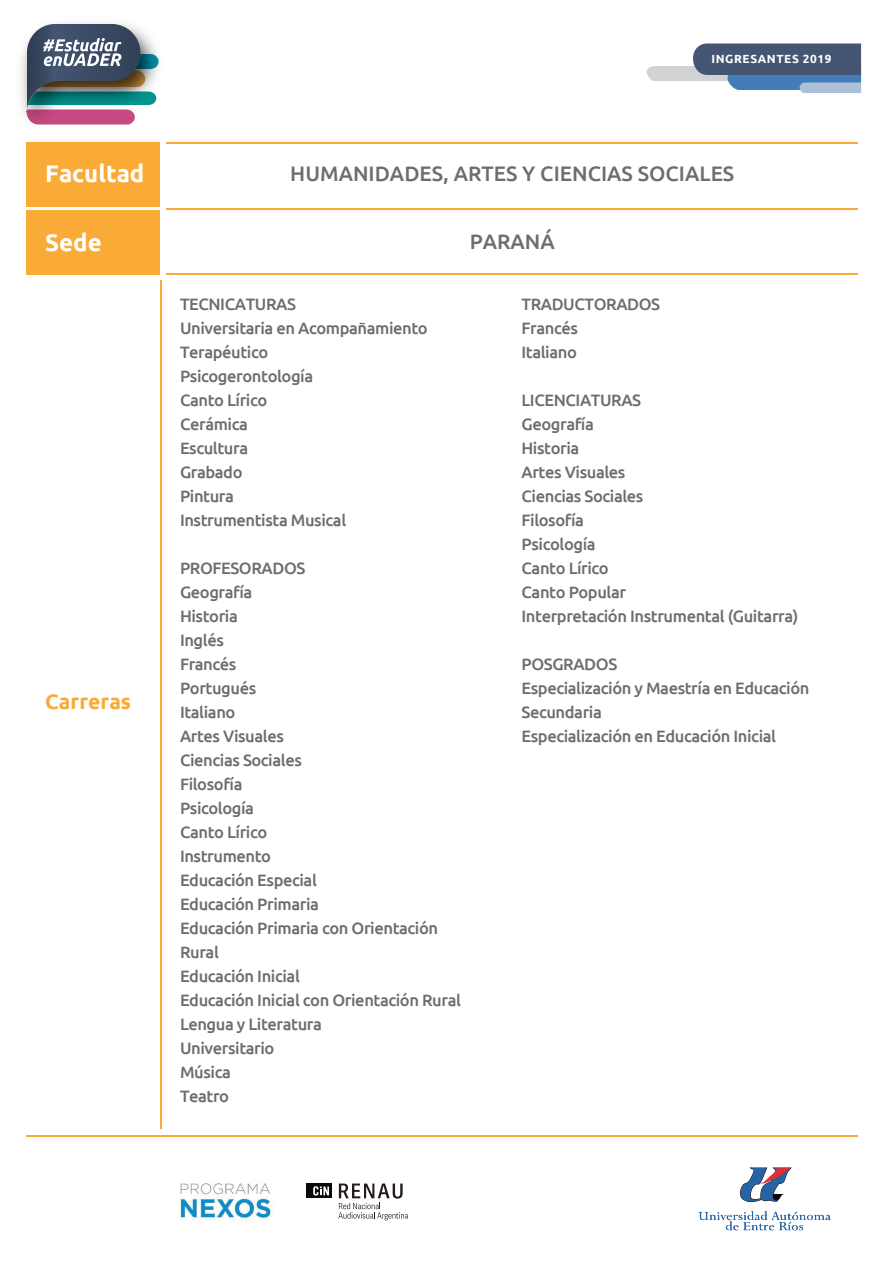
<style>
.page{position:relative;width:893px;height:1263px;background:#fff}
.page>*{position:absolute;margin:0;border:0;box-sizing:border-box;transform-origin:0 0}
.t1{font:700 24px "Ubuntu";color:#fff}
.t2{font:500 21px "Ubuntu";color:#6c6d70}
.t3{font:700 21px "Ubuntu";color:#faaa37}
.t4{font:500 16.5px/24px "Ubuntu";letter-spacing:-.025em;color:#6c6d70}
.t5{font:700 11.85px "Ubuntu";letter-spacing:.05em;color:#fff}
</style>
<div class="page">
<div style="left:27px;top:210px;width:133px;height:64px;background:#faaa37"></div>
<div style="left:27px;top:142px;width:133px;height:64px;background:#faaa37"></div>
<hr style="left:166px;top:142px;width:692px;height:1px;background:#faaa37">
<hr style="left:166px;top:273px;width:692px;height:1px;background:#faaa37">
<hr style="left:166px;top:208px;width:692px;height:1px;background:#faaa37">
<hr style="left:160px;top:281px;width:1px;height:848px;background:#faaa37">
<hr style="left:27px;top:1135px;width:831px;height:1px;background:#faaa37">
<img style="left:21px;top:23px;width:148px;height:121px">
<svg style="left:27px;top:24px;width:132px;height:101px"></svg>
<img style="left:179px;top:1183px;width:95px;height:39px">
<div style="left:306px;top:1183px;width:26px;height:15px;background:#0c090d"></div>
<svg style="left:313px;top:1186px;width:16px;height:9px"></svg>
<svg style="left:338px;top:1183px;width:70px;height:37px"></svg>
<svg style="left:740px;top:1167px;width:52px;height:36px"></svg>
<svg style="left:699px;top:1211px;width:131px;height:19px"></svg>
<svg style="left:646px;top:44px;width:215px;height:49px"></svg>
<h1 class="t1" style="left:45px;top:159px;width:101px">Facultad</h1>
<p class="t5" style="left:711px;top:51px;width:122px">INGRESANTES 2019</p>
<p class="t2" style="left:290px;top:160px;width:446px">HUMANIDADES, ARTES Y CIENCIAS SOCIALES</p>
<h1 class="t1" style="left:45px;top:228px;width:58px">Sede</h1>
<p class="t2" style="left:470px;top:228px;width:87px">PARANÁ</p>
<p class="t3" style="left:45px;top:689px;width:87px">Carreras</p>
<p class="t4" style="left:180px;top:292px;width:249px">TECNICATURAS<br>Universitaria en Acompañamiento<br>Terapéutico<br>Psicogerontología<br>Canto Lírico<br>Cerámica<br>Escultura<br>Grabado<br>Pintura<br>Instrumentista Musical</p>
<p class="t4" style="left:180px;top:556px;width:282px">PROFESORADOS<br>Geografía<br>Historia<br>Inglés<br>Francés<br>Portugués<br>Italiano<br>Artes Visuales<br>Ciencias Sociales<br>Filosofía<br>Psicología<br>Canto Lírico<br>Instrumento<br>Educación Especial<br>Educación Primaria<br>Educación Primaria con Orientación<br>Rural<br>Educación Inicial<br>Educación Inicial con Orientación Rural<br>Lengua y Literatura<br>Universitario<br>Música<br>Teatro</p>
<p class="t4" style="left:521px;top:291px;width:140px">TRADUCTORADOS<br>Francés<br>Italiano</p>
<p class="t4" style="left:521px;top:387px;width:278px">LICENCIATURAS<br>Geografía<br>Historia<br>Artes Visuales<br>Ciencias Sociales<br>Filosofía<br>Psicología<br>Canto Lírico<br>Canto Popular<br>Interpretación Instrumental (Guitarra)</p>
<p class="t4" style="left:521px;top:651px;width:289px">POSGRADOS<br>Especialización y Maestría en Educación<br>Secundaria<br>Especialización en Educación Inicial</p>
</div>
